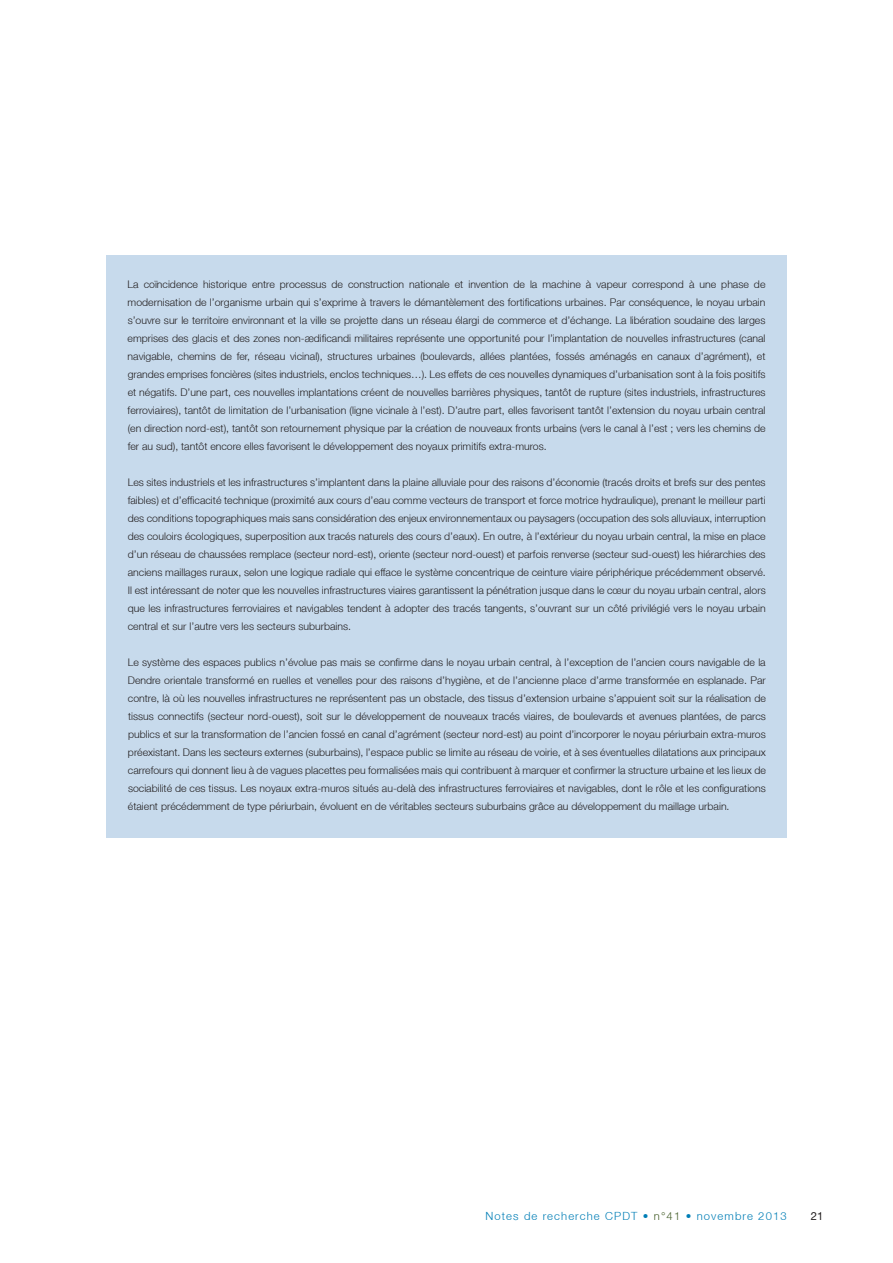
<style>
.page{position:relative;width:893px;height:1263px;background:#fff}
.page>*{position:absolute;margin:0;border:0;box-sizing:border-box;transform-origin:0 0}
.t1{font:300 11.25px "Helvetica Neue LT";letter-spacing:.1em;color:#007eb6}
.t2{font:11.25px "Helvetica Neue LT";color:#231f20}
.t3{font:300 10.5px/18px "Helvetica Neue LT";color:#231f20;text-align:justify}
.s1{color:#465f2b}
</style>
<div class="page">
<div style="left:106px;top:255px;width:681px;height:583px;background:#c7daec"></div>
<p class="t3" style="left:128px;top:275px;width:639px">La coïncidence historique entre processus de construction nationale et invention de la machine à vapeur correspond à une phase de modernisation de l’organisme urbain qui s’exprime à travers le démantèlement des fortifications urbaines. Par conséquence, le noyau urbain s’ouvre sur le territoire environnant et la ville se projette dans un réseau élargi de commerce et d’échange. La libération soudaine des larges emprises des glacis et des zones non-ædificandi militaires représente une opportunité pour l’implantation de nouvelles infrastructures (canal navigable, chemins de fer, réseau vicinal), structures urbaines (boulevards, allées plantées, fossés aménagés en canaux d’agrément), et grandes emprises foncières (sites industriels, enclos techniques…). Les effets de ces nouvelles dynamiques d’urbanisation sont à la fois positifs et négatifs. D’une part, ces nouvelles implantations créent de nouvelles barrières physiques, tantôt de rupture (sites industriels, infrastructures ferroviaires), tantôt de limitation de l’urbanisation (ligne vicinale à l’est). D’autre part, elles favorisent tantôt l’extension du noyau urbain central (en direction nord-est), tantôt son retournement physique par la création de nouveaux fronts urbains (vers le canal à l’est ; vers les chemins de fer au sud), tantôt encore elles favorisent le développement des noyaux primitifs extra-muros.</p>
<p class="t3" style="left:128px;top:473px;width:640px">Les sites industriels et les infrastructures s’implantent dans la plaine alluviale pour des raisons d’économie (tracés droits et brefs sur des pentes faibles) et d’efficacité technique (proximité aux cours d’eau comme vecteurs de transport et force motrice hydraulique), prenant le meilleur parti des conditions topographiques mais sans considération des enjeux environnementaux ou paysagers (occupation des sols alluviaux, interruption des couloirs écologiques, superposition aux tracés naturels des cours d’eaux). En outre, à l’extérieur du noyau urbain central, la mise en place d’un réseau de chaussées remplace (secteur nord-est), oriente (secteur nord-ouest) et parfois renverse (secteur sud-ouest) les hiérarchies des anciens maillages ruraux, selon une logique radiale qui efface le système concentrique de ceinture viaire périphérique précédemment observé.<br>Il est intéressant de noter que les nouvelles infrastructures viaires garantissent la pénétration jusque dans le cœur du noyau urbain central, alors que les infrastructures ferroviaires et navigables tendent à adopter des tracés tangents, s’ouvrant sur un côté privilégié vers le noyau urbain central et sur l’autre vers les secteurs suburbains.</p>
<p class="t3" style="left:128px;top:653px;width:640px">Le système des espaces publics n’évolue pas mais se confirme dans le noyau urbain central, à l’exception de l’ancien cours navigable de la Dendre orientale transformé en ruelles et venelles pour des raisons d’hygiène, et de l’ancienne place d’arme transformée en esplanade. Par contre, là où les nouvelles infrastructures ne représentent pas un obstacle, des tissus d’extension urbaine s’appuient soit sur la réalisation de tissus connectifs (secteur nord-ouest), soit sur le développement de nouveaux tracés viaires, de boulevards et avenues plantées, de parcs publics et sur la transformation de l’ancien fossé en canal d’agrément (secteur nord-est) au point d’incorporer le noyau périurbain extra-muros préexistant. Dans les secteurs externes (suburbains), l’espace public se limite au réseau de voirie, et à ses éventuelles dilatations aux principaux carrefours qui donnent lieu à de vagues placettes peu formalisées mais qui contribuent à marquer et confirmer la structure urbaine et les lieux de sociabilité de ces tissus. Les noyaux extra-muros situés au-delà des infrastructures ferroviaires et navigables, dont le rôle et les configurations étaient précédemment de type périurbain, évoluent en de véritables secteurs suburbains grâce au développement du maillage urbain.</p>
<p class="t1" style="left:485px;top:1209px;width:303px">Notes de recherche CPDT • <span class="s1">n°41</span> • novembre 2013</p>
<p class="t2" style="left:811px;top:1210px;width:14px">21</p>
</div>
